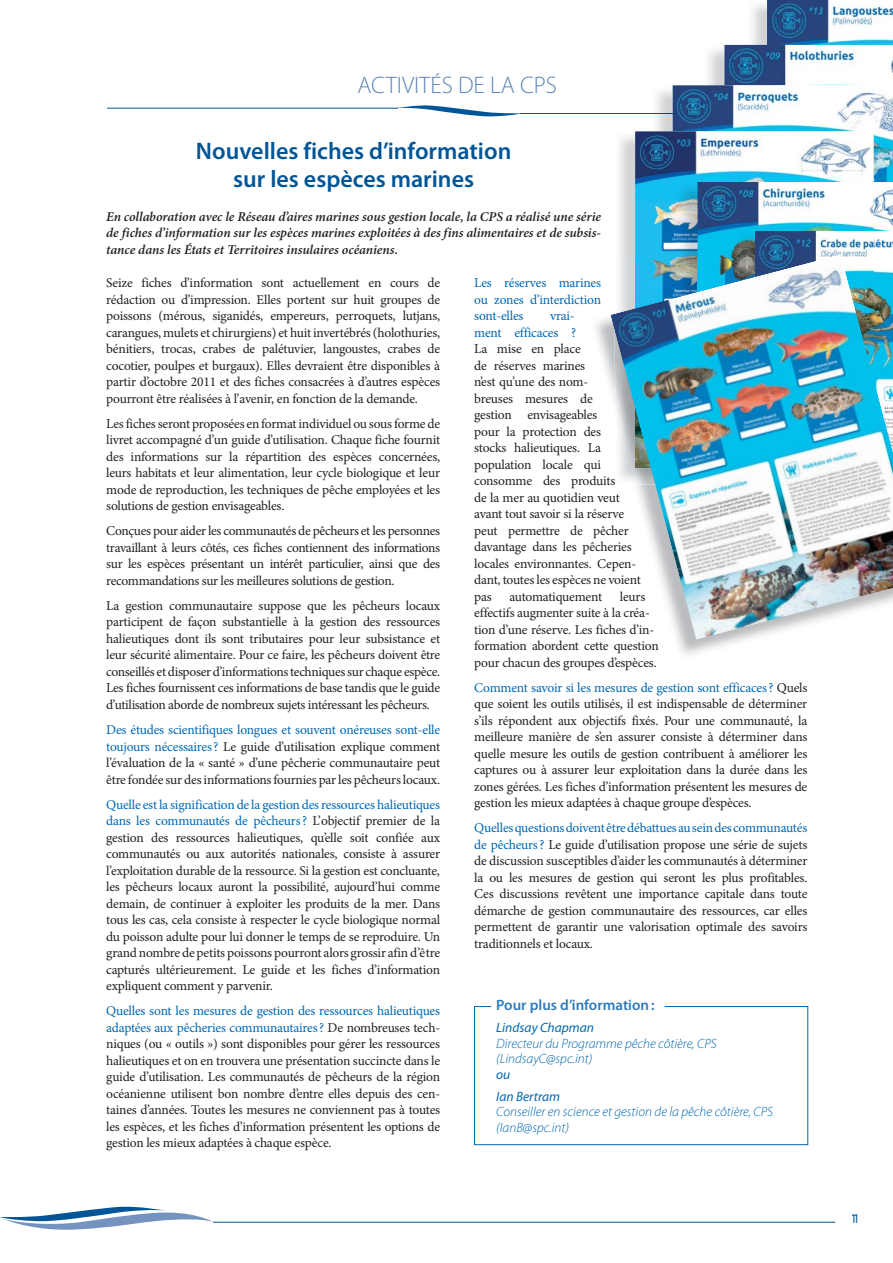
<style>
.page{position:relative;width:893px;height:1263px;background:#fff}
.page>*{position:absolute;margin:0;border:0;box-sizing:border-box;transform-origin:0 0}
.t1{font:600 24px/28.5px "Myriad Pro";color:#005596;text-align:center}
.t2{font:300 24px "Myriad Pro";color:#5e84b7}
.t3{font:600 15px "Myriad Pro";color:#2f7abd}
.t4{font:13.5px/16.5px "Minion Pro";letter-spacing:-.015em;color:#231f20;text-align:justify}
.t5{font:italic 600 13.5px/16.5px "Minion Pro";color:#231f20;text-align:justify}
.t6{font:italic 300 13.5px/15.6px "Myriad Pro";color:#0067b1}
.t7{font:13.5px/16.5px "Minion Pro";letter-spacing:-.015em;color:#0067b1;text-align:justify}
.t8{font:italic 13.5px/22px "Myriad Pro";color:#0067b1}
.t9{font:13.5px "Duepuntozero";color:#005596}
.s1{color:#0067b1}
</style>
<div class="page">
<hr style="left:520px;top:113px;width:288px;height:1px;background:#005596">
<hr style="left:107px;top:108px;width:291px;height:1px;background:#005596">
<svg style="left:395px;top:105px;width:125px;height:11px"></svg>
<svg style="left:0;top:1206px;width:213px;height:24px"></svg>
<hr style="left:213px;top:1222px;width:621px;height:1px;background:#005596">
<img style="left:767px;top:0;width:125px;height:45px">
<svg style="left:474px;top:1006px;width:334px;height:139px"></svg>
<img style="left:708px;top:45px;width:184px;height:40px">
<svg style="left:656px;top:113px;width:16px;height:1px"></svg>
<img style="left:672px;top:85px;width:220px;height:97px">
<img style="left:619px;top:131px;width:254px;height:123px">
<img style="left:677px;top:182px;width:215px;height:72px">
<svg style="left:873px;top:182px;width:19px;height:1px"></svg>
<img style="left:734px;top:232px;width:21px;height:22px">
<svg style="left:873px;top:232px;width:19px;height:1px"></svg>
<img style="left:755px;top:232px;width:118px;height:22px">
<img style="left:610px;top:254px;width:282px;height:386px">
<h1 class="t2" style="left:357px;top:76px;width:201px">ACTIVITÉS DE LA CPS</h1>
<h1 class="t1" style="left:196px;top:139px;width:317px">Nouvelles fiches d’information sur les espèces marines</h1>
<p class="t5" style="left:106px;top:209px;width:496px">En collaboration avec le Réseau d’aires marines sous gestion locale, la CPS a réalisé une série de fiches d’information sur les espèces marines exploitées à des fins alimentaires et de subsis&shy;tance dans les États et Territoires insulaires océaniens.</p>
<p class="t4" style="left:106px;top:276px;width:335px">Seize fiches d’information sont actuellement en cours de rédaction ou d’impression. Elles portent sur huit groupes de poissons (mérous, siganidés, empereurs, perroquets, lutjans, carangues, mulets et chirurgiens) et huit invertébrés (holothuries, bénitiers, trocas, crabes de palétuvier, langoustes, crabes de cocotier, poulpes et burgaux). Elles devraient être disponibles à partir d’octobre 2011 et des fiches consacrées à d’autres espèces pourront être réalisées à l’avenir, en fonction de la demande.</p>
<p class="t4" style="left:106px;top:417px;width:335px">Les fiches seront proposées en format individuel ou sous forme de livret accompagné d’un guide d’utilisation. Chaque fiche fournit des informations sur la répartition des espèces concernées, leurs habitats et leur alimentation, leur cycle biologique et leur mode de reproduction, les techniques de pêche employées et les solutions de gestion envisageables.</p>
<p class="t4" style="left:106px;top:524px;width:335px">Conçues pour aider les communautés de pêcheurs et les personnes travaillant à leurs côtés, ces fiches contiennent des informations sur les espèces présentant un intérêt particulier, ainsi que des recommandations sur les meilleures solutions de gestion.</p>
<p class="t4" style="left:106px;top:599px;width:335px">La gestion communautaire suppose que les pêcheurs locaux participent de façon substantielle à la gestion des ressources halieutiques dont ils sont tributaires pour leur subsistance et leur sécurité alimentaire. Pour ce faire, les pêcheurs doivent être conseillés et disposer d’informations techniques sur chaque espèce.<br>Les fiches fournissent ces informations de base tandis que le guide d’utilisation aborde de nombreux sujets intéressant les pêcheurs.</p>
<p class="t4" style="left:106px;top:723px;width:335px"><span class="s1">Des études scientifiques longues et souvent onéreuses sont-elle toujours nécessaires?</span> Le guide d’utilisation explique comment l’évaluation de la « santé » d’une pêcherie communautaire peut être fondée sur des informations fournies par les pêcheurs locaux.</p>
<p class="t4" style="left:106px;top:797px;width:335px"><span class="s1">Quelle est la signification de la gestion des ressources halieutiques dans les communautés de pêcheurs?</span> L’objectif premier de la gestion des ressources halieutiques, qu’elle soit confiée aux communautés ou aux autorités nationales, consiste à assurer l’exploitation durable de la ressource. Si la gestion est concluante, les pêcheurs locaux auront la possibilité, aujourd’hui comme demain, de continuer à exploiter les produits de la mer. Dans tous les cas, cela consiste à respecter le cycle biologique normal du poisson adulte pour lui donner le temps de se reproduire. Un grand nombre de petits poissons pourront alors grossir afin d’être capturés ultérieurement. Le guide et les fiches d’information expliquent comment y parvenir.</p>
<p class="t4" style="left:106px;top:1004px;width:335px"><span class="s1">Quelles sont les mesures de gestion des ressources halieutiques adaptées aux pêcheries communautaires?</span> De nombreuses tech&shy;niques (ou « outils ») sont disponibles pour gérer les ressources halieutiques et on en trouvera une présentation succincte dans le guide d’utilisation. Les communautés de pêcheurs de la région océanienne utilisent bon nombre d’entre elles depuis des cen&shy;taines d’années. Toutes les mesures ne conviennent pas à toutes les espèces, et les fiches d’information présentent les options de gestion les mieux adaptées à chaque espèce.</p>
<p class="t7" style="left:474px;top:276px;width:128px">Les réserves marines ou zones d’interdiction sont-elles</p>
<p class="t7" style="left:474px;top:309px;width:104px;text-align:right">vrai-<br>ment efficaces ?</p>
<p class="t4" style="left:474px;top:342px;width:168px;text-align:left">La mise en place<br>de réserves marines<br>n’est qu’une des nom-<br>breuses mesures de<br>gestion envisageables<br>pour la protection des<br>stocks halieutiques. population locale qui consomme des produits<br>de la mer au quotidien veut avant tout savoir si la réserve peut permettre de<br>davantage dans les pêcheries locales environnantes. Cepen&shy;dant, toutes les espèces ne voient pas</p>
<p class="t4" style="left:588px;top:441px;width:15px">La</p>
<p class="t4" style="left:593px;top:524px;width:37px">pêcher</p>
<p class="t4" style="left:620px;top:590px;width:27px">leurs</p>
<p class="t4" style="left:474px;top:590px;width:186px;text-align:left;text-indent:35px">automatiquement<br>effectifs augmenter suite à la créa&shy;tion d’une réserve. Les fiches d’in&shy;formation abordent cette question pour chacun des groupes esp ces.</p>
<p class="t4" style="left:474px;top:681px;width:335px"><span class="s1">Comment savoir si les mesures de gestion sont efficaces?</span> Quels que soient les outils utilisés, il est indispensable de déterminer s’ils répondent aux objectifs fixés. Pour une communauté, la meilleure manière de s’en assurer consiste à déterminer dans quelle mesure les outils de gestion contribuent à améliorer les captures ou à assurer leur exploitation dans la durée dans les zones gérées. Les fiches d’information présentent les mesures de gestion les mieux adaptées à chaque groupe d’espèces.</p>
<p class="t4" style="left:474px;top:821px;width:335px"><span class="s1">Quelles questions doivent être débattues au sein des communautés de pêcheurs?</span> Le guide d’utilisation propose une série de sujets de discussion susceptibles d’aider les communautés à déterminer la ou les mesures de gestion qui seront les plus profitables.<br>Ces discussions revêtent une importance capitale dans toute démarche de gestion communautaire des ressources, car elles permettent de garantir une valorisation optimale des savoirs traditionnels et locaux.</p>
<p class="t4" style="left:607px;top:656px;width:32px">d’ è</p>
<p class="t3" style="left:496px;top:999px;width:160px">Pour plus d’information :</p>
<p class="t8" style="left:496px;top:1018px;width:99px">Lindsay Chapman</p>
<p class="t6" style="left:496px;top:1037px;width:222px">Directeur du Programme pêche côtière, CPS (LindsayC@spc.int)</p>
<p class="t8" style="left:496px;top:1065px;width:65px">ou<br>Ian Bertram</p>
<p class="t6" style="left:496px;top:1106px;width:278px">Conseiller en science et gestion de la pêche côtière, CPS (IanB@spc.int)</p>
<p class="t9" style="left:852px;top:1211px;width:7px">11</p>
</div>
